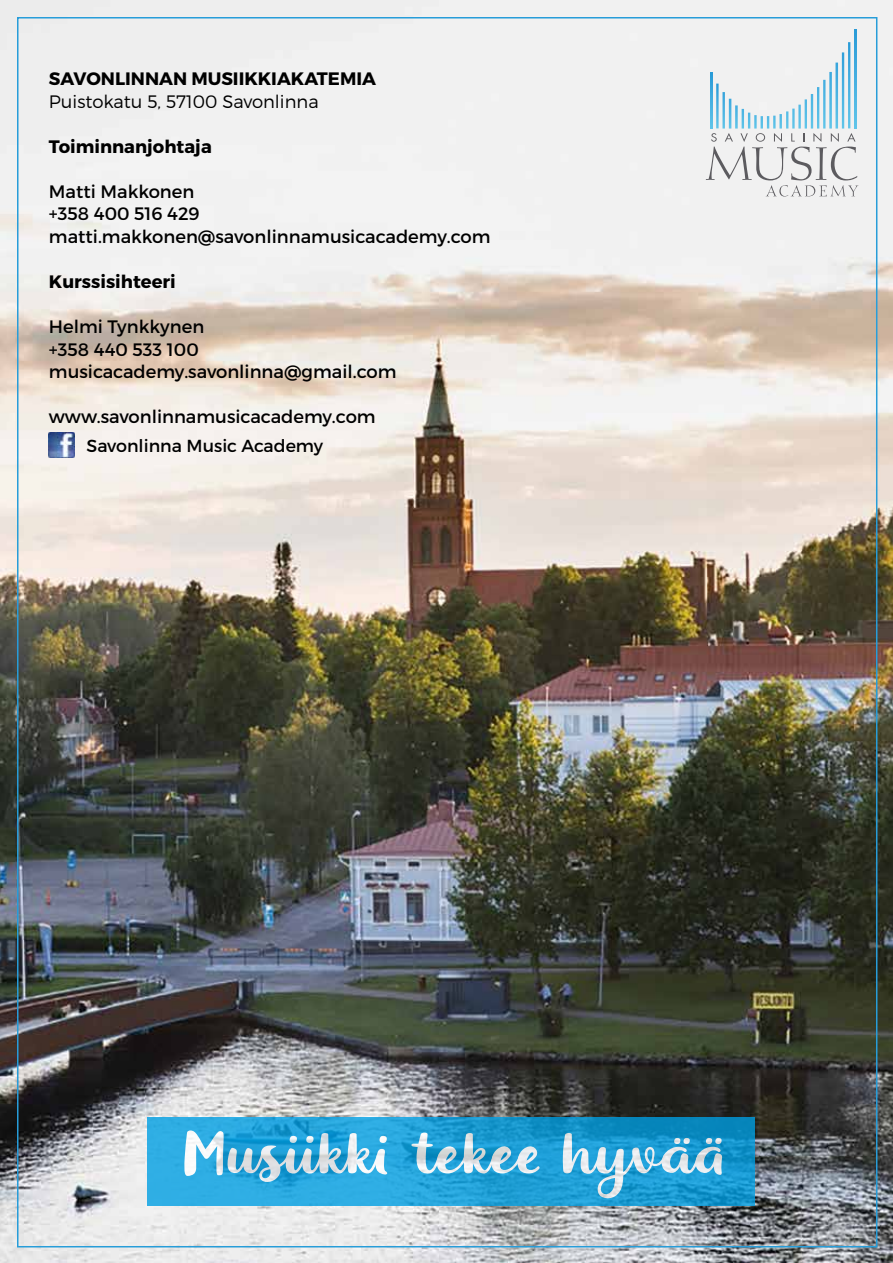
<style>
.page{position:relative;width:893px;height:1263px;background:#fff}
.page>*{position:absolute;margin:0;border:0;box-sizing:border-box;transform-origin:0 0}
.t1{font:57.6px "Dessert Menu Script";color:#fff}
.t2{font:18px/22.5px "Montserrat";color:#000}
.t3{font:700 18px "Montserrat";color:#000}
.t4{font:300 18px "Montserrat";color:#000}
.t5{font:17.4px "Montserrat";color:#000}
</style>
<div class="page">
<img style="left:0;top:0;width:893px;height:1263px">
<hr style="left:854px;top:30px;width:2px;height:98px;background:#2c9dd8">
<svg style="left:706px;top:42px;width:152px;height:154px"></svg>
<img style="left:49px;top:432px;width:25px;height:26px">
<svg style="left:148px;top:1117px;width:607px;height:89px;background:#1e9ed6"></svg>
<p class="t3" style="left:49px;top:68px;width:329px">SAVONLINNAN MUSIIKKIAKATEMIA</p>
<p class="t4" style="left:49px;top:91px;width:271px">Puistokatu 5, 57100 Savonlinna</p>
<p class="t3" style="left:49px;top:135px;width:164px">Toiminnanjohtaja</p>
<p class="t2" style="left:49px;top:180px;width:443px">Matti Makkonen<br>+358 400 516 429 matti.makkonen@savonlinnamusicacademy.com</p>
<p class="t3" style="left:49px;top:270px;width:128px">Kurssisihteeri</p>
<p class="t2" style="left:49px;top:315px;width:349px">Helmi Tynkkynen<br>+358 440 533 100 musicacademy.savonlinna@gmail.com</p>
<p class="t2" style="left:49px;top:405px;width:328px">www.savonlinnamusicacademy.com</p>
<p class="t5" style="left:87px;top:435px;width:238px">Savonlinna Music Academy</p>
<h1 class="t1" style="left:180px;top:1120px;width:543px">Musiikki tekee hyvää</h1>
</div>
